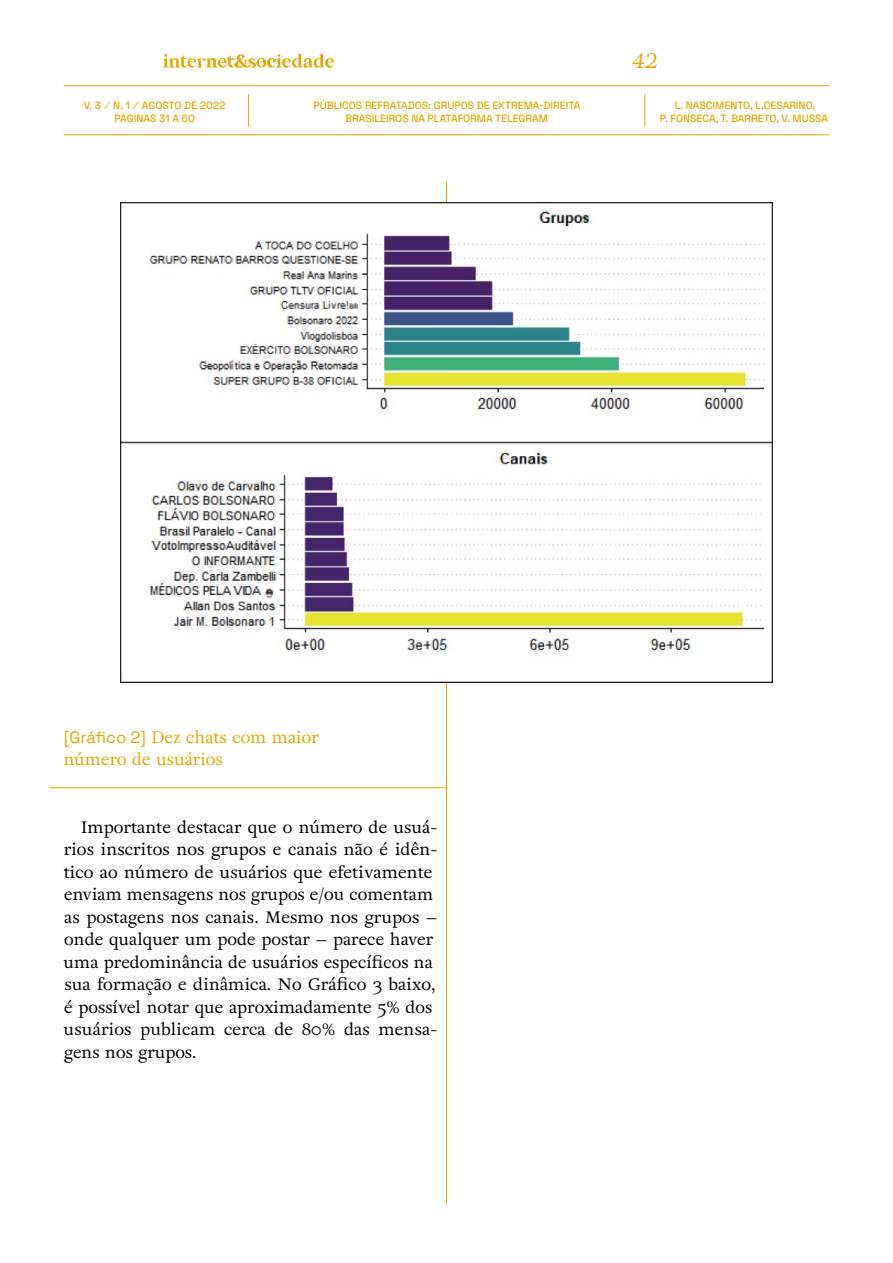
<style>
.page{position:relative;width:893px;height:1263px;background:#fff}
.page>*{position:absolute;margin:0;border:0;box-sizing:border-box;transform-origin:0 0}
.t1{font:italic 21px "Adriane Text";color:#e6a600}
.t2{font:16.5px/22.5px "Adriane Text";color:#000}
.t3{font:16.5px/22.5px "Adriane Text";color:#e6a600}
.t4{font:500 10.5px "Space Grotesk";color:#e6a600}
.s1{font-family:"Space Grotesk"}
</style>
<div class="page">
<hr style="left:64px;top:135px;width:765px;height:1px;background:#e6a600">
<hr style="left:644px;top:94px;width:1px;height:33px;background:#e6a600">
<hr style="left:248px;top:94px;width:1px;height:33px;background:#e6a600">
<hr style="left:64px;top:85px;width:765px;height:1px;background:#e6a600">
<svg style="left:163px;top:54px;width:171px;height:14px"></svg>
<hr style="left:446px;top:181px;width:1px;height:1023px;background:#e6a600">
<hr style="left:50px;top:787px;width:396px;height:1px;background:#e6a600">
<img style="left:120px;top:202px;width:653px;height:480px">
<p class="t4" style="left:84px;top:97px;width:143px">V. 3 ⁄ N. 1 ⁄ AGOSTO DE 2022</p>
<p class="t4" style="left:313px;top:97px;width:268px">PÚBLICOS REFRATADOS: GRUPOS DE EXTREMA-DIREITA</p>
<p class="t4" style="left:114px;top:111px;width:82px">PÁGINAS 31 A 60</p>
<p class="t4" style="left:345px;top:111px;width:204px">BRASILEIROS NA PLATAFORMA TELEGRAM</p>
<p class="t1" style="left:632px;top:45px;width:27px">42</p>
<p class="t4" style="left:675px;top:97px;width:142px">L. NASCIMENTO, L.CESARINO,</p>
<p class="t4" style="left:660px;top:111px;width:170px">P. FONSECA, T. BARRETO, V. MUSSA</p>
<p class="t3" style="left:64px;top:725px;width:257px"><span class="s1">[Gráfico 2]</span> Dez chats com maior número de usuários</p>
<p class="t2" style="left:64px;top:815px;width:375px;text-indent:18px">Importante destacar que o número de usuá&shy;rios inscritos nos grupos e canais não é idên&shy;tico ao número de usuários que efetivamente enviam mensagens nos grupos e/ou comentam as postagens nos canais. Mesmo nos grupos – onde qualquer um pode postar – parece haver uma predominância de usuários específicos na sua formação e dinâmica. No Gráfico 3 baixo, é possível notar que aproximadamente 5% dos usuários publicam cerca de 80% das mensa&shy;gens nos grupos.</p>
</div>
